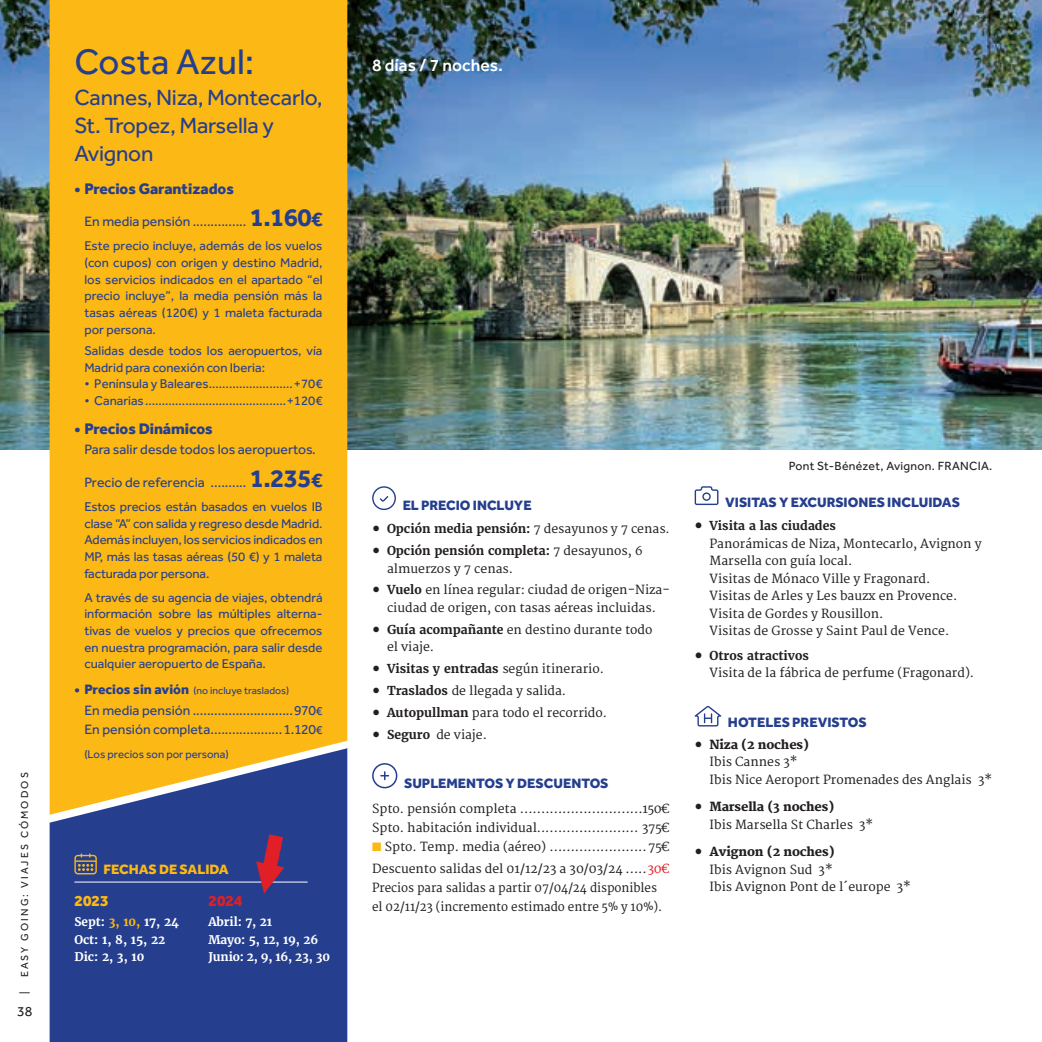
<style>
.page{position:relative;width:1042px;height:1042px;background:#fff}
.page>*{position:absolute;margin:0;border:0;box-sizing:border-box;transform-origin:0 0}
.t1{font:36.75px "Effra";color:#253f8e}
.t2{font:700 26.25px "Effra";letter-spacing:-.025em;color:#253f8e}
.t3{font:22.75px/28px "Effra";letter-spacing:-.01em;color:#253f8e}
.t4{font:500 17.5px "Effra";color:#fff}
.t5{font:800 15.75px "Effra";letter-spacing:-.005em;color:#253f8e}
.t6{font:800 15.75px "Effra";color:#fcb814}
.t7{font:800 15.75px "Effra";color:#da2128}
.t8{font:14px "Effra";color:#253f8e}
.t9{font:800 14px "Effra";color:#253f8e}
.t10{font:800 14px "Effra";color:#fcb814}
.t11{font:14px "Effra";color:#231f20}
.t12{font:13.12px/16.6px "Effra";color:#253f8e;text-align:justify}
.t13{font:12.25px/17.5px "Merriweather";color:#231f20}
.t14{font:700 12.25px "Merriweather";color:#231f20}
.t15{font:12.25px/19.2px "Merriweather";color:#231f20;scale:.95 1}
.t16{font:800 12.25px "Merriweather";letter-spacing:-.01em;color:#231f20}
.t17{font:12.25px "Effra";letter-spacing:.025em;color:#231f20}
.t18{font:12.25px "Merriweather";color:#e01f26}
.t19{font:700 11.9px "Merriweather";letter-spacing:-.01em;color:#fff}
.t20{font:11.38px "Effra";color:#253f8e}
.t21{font:10.5px "Effra";color:#253f8e}
.t22{font:10.5px "Effra";letter-spacing:.2em;color:#231f20}
.s1{font-size:21px}
.s2{font-weight:800;font-size:14px}
.s3{font-size:12.25px}
.s4{color:#fcb814}
.s5{font-family:"Minion Pro";font-weight:400;font-size:21px}
.s6{font-weight:400}
.s7{font-family:"Minion Pro";font-size:21px}
.s8{font-weight:700}
.s9{font-family:"Minion Pro";font-weight:700;font-size:21px}
</style>
<div class="page">
<div style="left:50px;top:815px;width:297px;height:227px;background:#253f8e"></div>
<img style="left:347px;top:0;width:695px;height:450px">
<img style="left:0;top:0;width:50px;height:450px">
<div style="left:50px;top:0;width:297px;height:815px;background:#fcb814"></div>
<svg style="left:694px;top:486px;width:24px;height:19px"></svg>
<svg style="left:694px;top:706px;width:27px;height:20px"></svg>
<svg style="left:372px;top:486px;width:24px;height:24px"></svg>
<svg style="left:372px;top:763px;width:25px;height:25px"></svg>
<hr style="left:74px;top:882px;width:234px;height:1px;background:#fff">
<svg style="left:74px;top:853px;width:23px;height:21px"></svg>
<svg style="left:256px;top:834px;width:28px;height:59px;background:#85305a"></svg>
<p class="t22" style="left:18px;top:977px;width:206px;rotate:-90deg">EASY GOING: VIAJES CÓMODOS</p>
<p class="t22" style="left:18px;top:994px;width:4px;rotate:-90deg">|</p>
<p class="t11" style="left:17px;top:1003px;width:17px">38</p>
<p class="t1" style="left:74px;top:40px;width:181px">Costa Azul:</p>
<p class="t3" style="left:74px;top:83px;width:250px">Cannes, Niza, Montecarlo,<br>St. Tropez, Marsella y<br>Avignon</p>
<p class="t5" style="left:74px;top:179px;width:161px">• Precios Garantizados</p>
<p class="t8" style="left:84px;top:213px;width:108px">En media pensión</p>
<p class="t2" style="left:250px;top:202px;width:74px">1.160<span class="s1">€</span></p>
<p class="t12" style="left:84px;top:237px;width:240px">Este precio incluye, además de los vuelos (con cupos) con origen y destino Madrid, los servicios indicados en el apartado “el precio incluye”, la media pensión más la tasas aéreas (120€) y 1 maleta facturada por persona.</p>
<p class="t12" style="left:84px;top:342px;width:240px">Salidas desde todos los aeropuertos, vía<br>Madrid para conexión con Iberia:</p>
<p class="t12" style="left:84px;top:375px;width:126px">• Península y Baleares</p>
<p class="t12" style="left:294px;top:375px;width:30px">+70€</p>
<p class="t12" style="left:84px;top:392px;width:61px">• Canarias</p>
<p class="t12" style="left:287px;top:392px;width:37px">+120€</p>
<p class="t5" style="left:74px;top:419px;width:140px">• Precios Dinámicos</p>
<p class="t8" style="left:84px;top:441px;width:233px">Para salir desde todos los aeropuertos.</p>
<p class="t8" style="left:84px;top:474px;width:122px">Precio de referencia</p>
<p class="t2" style="left:250px;top:463px;width:74px">1.235<span class="s1">€</span></p>
<p class="t12" style="left:84px;top:498px;width:240px">Estos precios están basados en vuelos IB clase “A” con salida y regreso desde Madrid.<br>Además incluyen, los servicios indicados en MP, más las tasas aéreas (50 €) y 1 maleta facturada por persona.</p>
<p class="t12" style="left:84px;top:589px;width:240px">A través de su agencia de viajes, obtendrá información sobre las múltiples alterna&shy;tivas de vuelos y precios que ofrecemos en nuestra programación, para salir desde cualquier aeropuerto de España.</p>
<p class="t21" style="left:74px;top:685px;width:216px"><span class="s2">• Precios sin avión</span> (no incluye traslados)</p>
<p class="t8" style="left:84px;top:702px;width:108px">En media pensión</p>
<p class="t8" style="left:294px;top:702px;width:30px">970<span class="s3">€</span></p>
<p class="t8" style="left:84px;top:721px;width:127px">En pensión completa</p>
<p class="t8" style="left:283px;top:721px;width:41px">1.120<span class="s3">€</span></p>
<p class="t20" style="left:84px;top:747px;width:146px">(Los precios son por persona)</p>
<p class="t10" style="left:104px;top:861px;width:127px">FECHAS DE SALIDA</p>
<p class="t6" style="left:74px;top:891px;width:36px">2023</p>
<p class="t19" style="left:74px;top:914px;width:106px">Sept: <span class="s4">3, 10,</span> 17, 24</p>
<p class="t19" style="left:74px;top:931px;width:92px">Oct: 1, 8, 15, 22</p>
<p class="t19" style="left:74px;top:949px;width:71px">Dic: 2, 3, 10</p>
<p class="t7" style="left:208px;top:891px;width:36px">2024</p>
<p class="t19" style="left:208px;top:914px;width:65px">Abril: 7, 21</p>
<p class="t19" style="left:208px;top:931px;width:111px">Mayo: 5, 12, 19, 26</p>
<p class="t19" style="left:208px;top:949px;width:123px">Junio: 2, 9, 16, 23, 30</p>
<p class="t4" style="left:372px;top:55px;width:133px">8 días / 7 noches.</p>
<p class="t9" style="left:403px;top:497px;width:131px">EL PRECIO INCLUYE</p>
<p class="t14" style="left:372px;top:520px;width:299px"><span class="s5">•</span> Opción media pensión: <span class="s6">7 desayunos y 7 cenas.</span></p>
<p class="t13" style="left:387px;top:542px;width:257px;text-indent:-15px"><span class="s7">•</span> <span class="s8">Opción pensión completa:</span> 7 desayunos, 6 almuerzos y 7 cenas.</p>
<p class="t13" style="left:372px;top:582px;width:299px;text-align:center"><span class="s7">•</span> <span class="s8">Vuelo</span> en línea regular: ciudad de origen-Niza&shy;ciudad de origen, con tasas aéreas incluidas.</p>
<p class="t13" style="left:387px;top:621px;width:267px;text-indent:-15px"><span class="s7">•</span> <span class="s8">Guía acompañante</span> en destino durante todo el viaje.</p>
<p class="t14" style="left:372px;top:661px;width:233px"><span class="s5">•</span> Visitas y entradas <span class="s6">según itinerario.</span></p>
<p class="t13" style="left:372px;top:683px;width:195px"><span class="s7">•</span> <span class="s8">Traslados</span> de llegada y salida.</p>
<p class="t13" style="left:372px;top:705px;width:236px"><span class="s7">•</span> <span class="s8">Autopullman</span> para todo el recorrido.</p>
<p class="t13" style="left:372px;top:727px;width:116px"><span class="s7">•</span> <span class="s8">Seguro</span> de viaje.</p>
<p class="t9" style="left:404px;top:775px;width:206px">SUPLEMENTOS Y DESCUENTOS</p>
<p class="t13" style="left:372px;top:800px;width:146px">Spto. pensión completa</p>
<p class="t13" style="left:642px;top:800px;width:29px">150€</p>
<p class="t13" style="left:372px;top:819px;width:166px">Spto. habitación individual</p>
<p class="t13" style="left:642px;top:819px;width:29px">375€</p>
<p class="t13" style="left:372px;top:838px;width:175px"><span class="s4">■</span> Spto. Temp. media (aéreo)</p>
<p class="t13" style="left:648px;top:838px;width:23px">75€</p>
<p class="t13" style="left:372px;top:860px;width:252px">Descuento salidas del 01/12/23 a 30/03/24</p>
<p class="t18" style="left:648px;top:861px;width:24px">30€</p>
<p class="t15" style="left:372px;top:878px;width:307px">Precios para salidas a partir 07/04/24 disponibles el 02/11/23 (incremento estimado entre 5% y 10%).</p>
<p class="t17" style="left:789px;top:458px;width:205px">Pont St-Bénézet, Avignon. FRANCIA.</p>
<p class="t9" style="left:725px;top:493px;width:236px">VISITAS Y EXCURSIONES INCLUIDAS</p>
<p class="t14" style="left:694px;top:518px;width:143px"><span class="s7">•</span> Visita a las ciudades</p>
<p class="t13" style="left:709px;top:535px;width:274px">Panorámicas de Niza, Montecarlo, Avignon y<br>Marsella con guía local.</p>
<p class="t13" style="left:709px;top:570px;width:222px">Visitas de Mónaco Ville y Fragonard.</p>
<p class="t13" style="left:709px;top:587px;width:249px">Visitas de Arles y Les bauzx en Provence.</p>
<p class="t13" style="left:709px;top:605px;width:175px">Visita de Gordes y Rousillon.</p>
<p class="t13" style="left:709px;top:622px;width:241px">Visitas de Grosse y Saint Paul de Vence.</p>
<p class="t13" style="left:709px;top:647px;width:266px;text-indent:-15px"><span class="s9">•</span> <span class="s8">Otros atractivos<br></span>Visita de la fábrica de perfume (Fragonard).</p>
<p class="t9" style="left:728px;top:713px;width:140px">HOTELES PREVISTOS</p>
<p class="t16" style="left:694px;top:737px;width:116px"><span class="s5">•</span> Niza (2 noches)</p>
<p class="t13" style="left:709px;top:754px;width:89px">Ibis Cannes 3*</p>
<p class="t13" style="left:709px;top:771px;width:284px">Ibis Nice Aeroport Promenades des Anglais 3*</p>
<p class="t16" style="left:694px;top:800px;width:141px"><span class="s5">•</span> Marsella (3 noches)</p>
<p class="t13" style="left:709px;top:816px;width:165px">Ibis Marsella St Charles 3*</p>
<p class="t16" style="left:694px;top:845px;width:142px"><span class="s5">•</span> Avignon (2 noches)</p>
<p class="t13" style="left:709px;top:861px;width:203px">Ibis Avignon Sud 3*<br>Ibis Avignon Pont de l´europe 3*</p>
</div>
